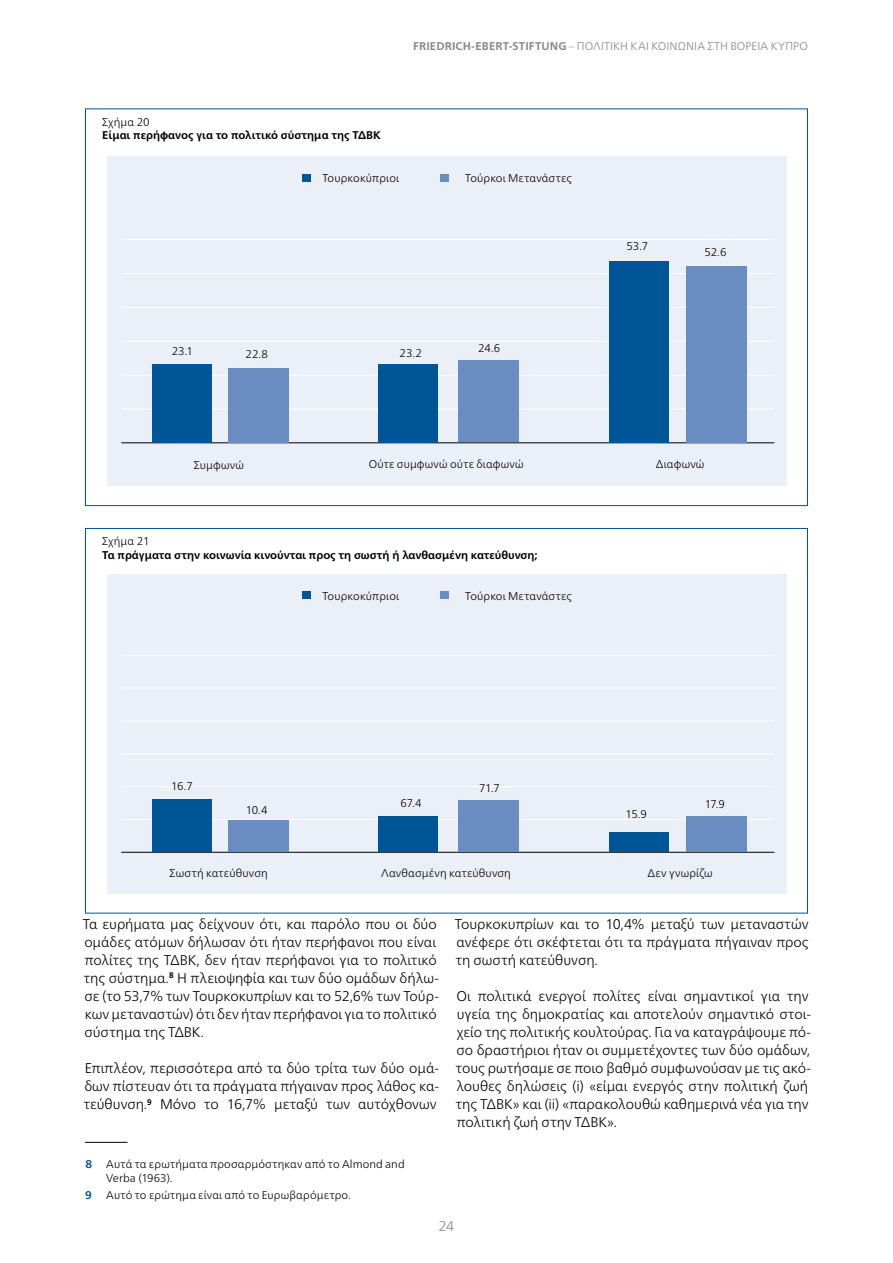
<style>
.page{position:relative;width:893px;height:1263px;background:#fff}
.page>*{position:absolute;margin:0;border:0;box-sizing:border-box;transform-origin:0 0}
.FT_Blocksatz_ΤΕΧΤ{font:300 14.1px/18px "Frutiger Neue LTW1 G";color:#000}
.t1{font:300 14.1px "Frutiger Neue LTW1 G";color:#878787}
.Fußnoten-__Marginalt{font:300 11.25px/13.5px "Frutiger Neue LTW1 G";letter-spacing:.01em;color:#000}
.t2{font:700 11.25px/13.5px "Frutiger Neue LTW1 G";color:#000}
.t3{font:300 11.25px "Frutiger Neue LTW1 G";letter-spacing:.005em;color:#878787}
.Fußnoten-__Marginalt-2{font:700 11.25px "Frutiger Neue LTW1 G";color:#005597}
.s1{font-weight:300}
.s2{font-weight:700}
</style>
<div class="page">
<hr style="left:85px;top:1142px;width:43px;height:1px;background:#000">
<div style="left:107px;top:156px;width:680px;height:330px;background:#ebeff8"></div>
<hr style="left:121px;top:442px;width:653px;height:1px;background:#000">
<hr style="left:121px;top:409px;width:653px;height:1px;background:#fff">
<hr style="left:121px;top:375px;width:653px;height:1px;background:#fff">
<hr style="left:121px;top:341px;width:653px;height:1px;background:#fff">
<hr style="left:121px;top:307px;width:653px;height:1px;background:#fff">
<hr style="left:121px;top:273px;width:653px;height:1px;background:#fff">
<hr style="left:121px;top:239px;width:653px;height:1px;background:#fff">
<div style="left:153px;top:364px;width:59px;height:78px;background:#005597"></div>
<div style="left:378px;top:364px;width:60px;height:78px;background:#005597"></div>
<div style="left:609px;top:261px;width:60px;height:181px;background:#005597"></div>
<div style="left:228px;top:368px;width:61px;height:74px;background:#698dc0"></div>
<div style="left:458px;top:360px;width:61px;height:82px;background:#698dc0"></div>
<div style="left:686px;top:266px;width:61px;height:176px;background:#698dc0"></div>
<div style="left:440px;top:174px;width:9px;height:8px;background:#698dc0"></div>
<div style="left:302px;top:174px;width:8px;height:8px;background:#005597"></div>
<div style="left:107px;top:574px;width:680px;height:320px;background:#ebeff8"></div>
<hr style="left:121px;top:852px;width:653px;height:1px;background:#000">
<hr style="left:121px;top:819px;width:653px;height:1px;background:#fff">
<hr style="left:121px;top:786px;width:653px;height:1px;background:#fff">
<hr style="left:121px;top:753px;width:653px;height:1px;background:#fff">
<hr style="left:121px;top:720px;width:653px;height:1px;background:#fff">
<hr style="left:121px;top:688px;width:653px;height:1px;background:#fff">
<hr style="left:121px;top:655px;width:653px;height:1px;background:#fff">
<div style="left:153px;top:800px;width:59px;height:52px;background:#005597"></div>
<div style="left:378px;top:816px;width:60px;height:36px;background:#005597"></div>
<div style="left:609px;top:832px;width:60px;height:20px;background:#005597"></div>
<div style="left:228px;top:821px;width:61px;height:31px;background:#698dc0"></div>
<div style="left:458px;top:801px;width:61px;height:51px;background:#698dc0"></div>
<div style="left:686px;top:816px;width:61px;height:36px;background:#698dc0"></div>
<div style="left:440px;top:592px;width:9px;height:7px;background:#698dc0"></div>
<div style="left:302px;top:592px;width:8px;height:7px;background:#005597"></div>
<p class="t2" style="left:102px;top:114px;width:280px"><span class="s1">Σχήμα 20<br></span>Είμαι περήφανος για το πολιτικό σύστημα της ΤΔΒΚ</p>
<p class="t3" style="left:413px;top:38px;width:396px"><span class="s2">FRIEDRICH-EBERT-STIFTUNG</span> – ΠΟΛΙΤΙΚΉ ΚΑΙ ΚΟΙΝΩΝΊΑ ΣΤΗ ΒΌΡΕΙΑ ΚΎΠΡΟ</p>
<p class="Fußnoten-__Marginalt" style="left:322px;top:171px;width:78px">Τουρκοκύπριοι</p>
<p class="Fußnoten-__Marginalt" style="left:465px;top:171px;width:108px">Τούρκοι Μετανάστες</p>
<p class="Fußnoten-__Marginalt" style="left:172px;top:343px;width:23px">23.1</p>
<p class="Fußnoten-__Marginalt" style="left:246px;top:347px;width:24px">22.8</p>
<p class="Fußnoten-__Marginalt" style="left:399px;top:345px;width:24px">23.2</p>
<p class="Fußnoten-__Marginalt" style="left:478px;top:341px;width:24px">24.6</p>
<p class="Fußnoten-__Marginalt" style="left:194px;top:457px;width:52px">Συμφωνώ</p>
<p class="Fußnoten-__Marginalt" style="left:369px;top:457px;width:156px">Ούτε συμφωνώ ούτε διαφωνώ</p>
<p class="t2" style="left:102px;top:534px;width:437px"><span class="s1">Σχήμα 21<br></span>Τα πράγματα στην κοινωνία κινούνται προς τη σωστή ή λανθασμένη κατεύθυνση;</p>
<p class="Fußnoten-__Marginalt" style="left:322px;top:588px;width:78px">Τουρκοκύπριοι</p>
<p class="Fußnoten-__Marginalt" style="left:465px;top:588px;width:108px">Τούρκοι Μετανάστες</p>
<p class="Fußnoten-__Marginalt" style="left:627px;top:239px;width:23px">53.7</p>
<p class="Fußnoten-__Marginalt" style="left:705px;top:244px;width:23px">52.6</p>
<p class="Fußnoten-__Marginalt" style="left:656px;top:457px;width:50px">Διαφωνώ</p>
<p class="Fußnoten-__Marginalt" style="left:171px;top:778px;width:23px">16.7</p>
<p class="Fußnoten-__Marginalt" style="left:479px;top:780px;width:22px">71.7</p>
<p class="Fußnoten-__Marginalt" style="left:246px;top:803px;width:23px">10.4</p>
<p class="Fußnoten-__Marginalt" style="left:400px;top:796px;width:23px">67.4</p>
<p class="Fußnoten-__Marginalt" style="left:626px;top:807px;width:23px">15.9</p>
<p class="Fußnoten-__Marginalt" style="left:705px;top:796px;width:22px">17.9</p>
<p class="Fußnoten-__Marginalt" style="left:170px;top:866px;width:100px">Σωστή κατεύθυνση</p>
<p class="Fußnoten-__Marginalt" style="left:381px;top:866px;width:131px">Λανθασμένη κατεύθυνση</p>
<p class="Fußnoten-__Marginalt" style="left:648px;top:866px;width:67px">Δεν γνωρίζω</p>
<p class="FT_Blocksatz_ΤΕΧΤ" style="left:83px;top:914px;width:358px">Τα ευρήματα μας δείχνουν ότι, και παρόλο που οι δύο ομάδες ατόμων δήλωσαν ότι ήταν περήφανοι που είναι πολίτες της ΤΔΒΚ, δεν ήταν περήφανοι για το πολιτικό της σύστημα. <sup>8</sup> Η πλειοψηφία και των δύο ομάδων δήλω&shy;σε (το 53,7% των Τουρκοκυπρίων και το 52,6% των Τούρ&shy;κων μεταναστών) ότι δεν ήταν περήφανοι για το πολιτικό σύστημα της ΤΔΒΚ.</p>
<p class="FT_Blocksatz_ΤΕΧΤ" style="left:84px;top:1058px;width:357px;text-align:justify">Επιπλέον, περισσότερα από τα δύο τρίτα των δύο ομά&shy;δων πίστευαν ότι τα πράγματα πήγαιναν προς λάθος κα&shy;τεύθυνση. <sup>9</sup> Μόνο το 16,7% μεταξύ των αυτόχθονων</p>
<p class="Fußnoten-__Marginalt-2" style="left:85px;top:1156px;width:8px">8</p>
<p class="Fußnoten-__Marginalt" style="left:106px;top:1157px;width:300px">Αυτά τα ερωτήματα προσαρμόστηκαν από το Almond and<br>Verba (1963).</p>
<p class="Fußnoten-__Marginalt-2" style="left:85px;top:1187px;width:8px">9</p>
<p class="Fußnoten-__Marginalt" style="left:106px;top:1188px;width:244px">Αυτό το ερώτημα είναι από το Ευρωβαρόμετρο.</p>
<p class="FT_Blocksatz_ΤΕΧΤ" style="left:455px;top:914px;width:355px;text-align:justify">Τουρκοκυπρίων και το 10,4% μεταξύ των μεταναστών ανέφερε ότι σκέφτεται ότι τα πράγματα πήγαιναν προς τη σωστή κατεύθυνση.</p>
<p class="FT_Blocksatz_ΤΕΧΤ" style="left:456px;top:986px;width:357px">Οι πολιτικά ενεργοί πολίτες είναι σημαντικοί για την υγεία της δημοκρατίας και αποτελούν σημαντικό στοι&shy;χείο της πολιτικής κουλτούρας. Για να καταγράψουμε πό&shy;σο δραστήριοι ήταν οι συμμετέχοντες των δύο ομάδων, τους ρωτήσαμε σε ποιο βαθμό συμφωνούσαν με τις ακό&shy;λουθες δηλώσεις (i) «είμαι ενεργός στην πολιτική ζωή της ΤΔΒΚ» και (ii) «παρακολουθώ καθημερινά νέα για την πολιτική ζωή στην ΤΔΒΚ».</p>
<p class="t1" style="left:439px;top:1216px;width:17px">24</p>
</div>
